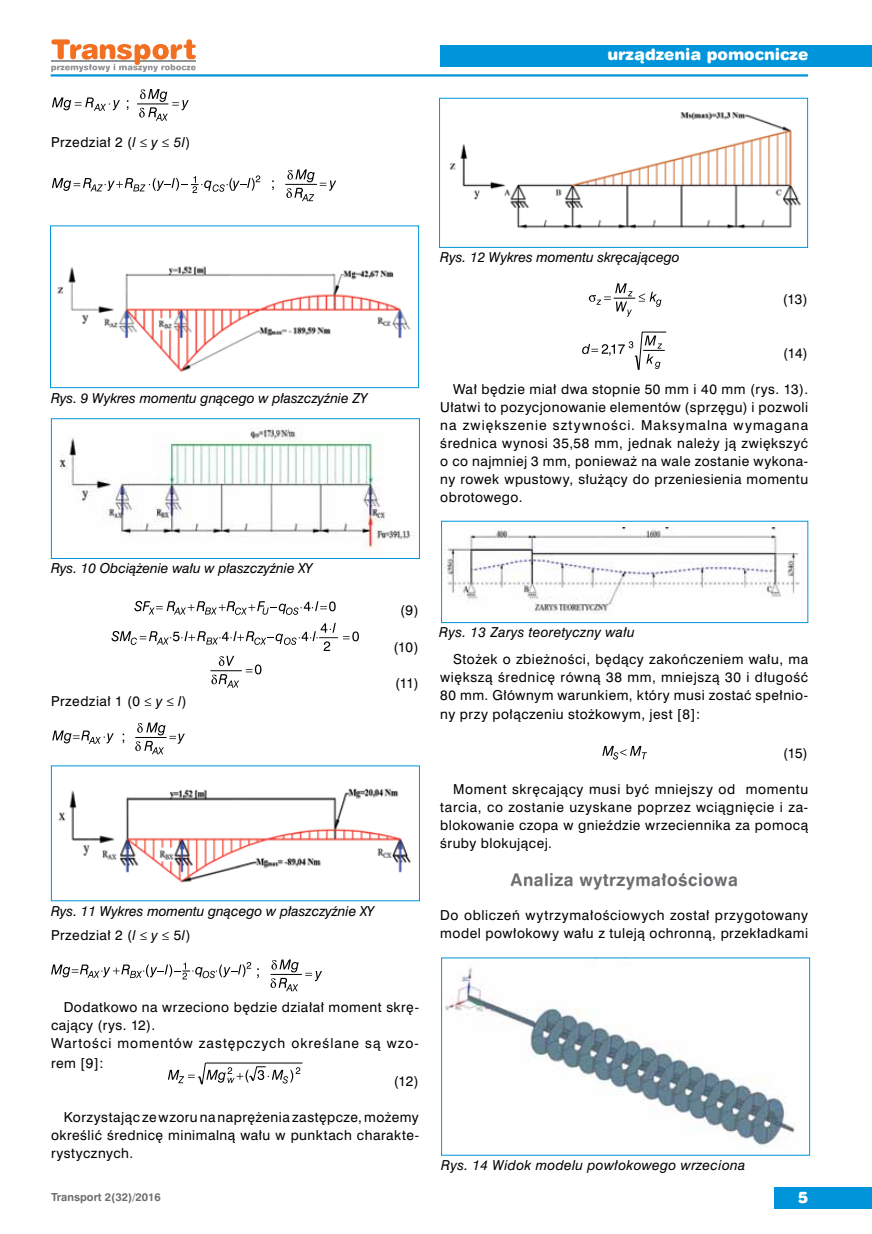
<style>
.page{position:relative;width:872px;height:1234px;background:#fff}
.page>*{position:absolute;margin:0;border:0;box-sizing:border-box;transform-origin:0 0}
.t1{font:16.5px "Swis 721 Bd Rnd PL";letter-spacing:.025em;color:#6d6e71}
.t2{font:15px "Swis 721 Blk Rnd PL";color:#fff}
.t3{font:12.75px/18px "Swis 721 PL";letter-spacing:.04em;color:#000;text-align:justify}
.t4{font:italic 12.75px "Swis 721 PL";color:#000}
.t5{font:italic 12.75px "Swis 721 PL";letter-spacing:.025em;color:#000}
.t6{font:10.5px "Swis 721 Bd Rnd PL";color:#6d6e71}
.s1{font-style:italic}
</style>
<div class="page">
<div style="left:773px;top:1186px;width:99px;height:22px;background:#0095da"></div>
<div style="left:440px;top:45px;width:432px;height:21px;background:#0095da"></div>
<hr style="left:51px;top:74px;width:757px;height:2px;background:#0095da">
<svg style="left:51px;top:39px;width:145px;height:33px"></svg>
<svg style="left:52px;top:97px;width:68px;height:14px"></svg>
<hr style="left:137px;top:103px;width:31px;height:1px;background:#000">
<svg style="left:139px;top:89px;width:50px;height:32px"></svg>
<svg style="left:52px;top:175px;width:208px;height:18px"></svg>
<hr style="left:285px;top:184px;width:32px;height:1px;background:#000">
<svg style="left:286px;top:169px;width:50px;height:32px"></svg>
<svg style="left:272px;top:180px;width:2px;height:10px"></svg>
<svg style="left:134px;top:601px;width:202px;height:13px"></svg>
<svg style="left:111px;top:622px;width:248px;height:65px"></svg>
<svg style="left:52px;top:730px;width:62px;height:13px"></svg>
<svg style="left:135px;top:722px;width:50px;height:32px"></svg>
<svg style="left:51px;top:962px;width:200px;height:17px"></svg>
<hr style="left:270px;top:973px;width:32px;height:1px;background:#000">
<svg style="left:305px;top:971px;width:17px;height:9px"></svg>
<svg style="left:270px;top:959px;width:29px;height:31px"></svg>
<hr style="left:205px;top:1062px;width:97px;height:1px;background:#000">
<svg style="left:168px;top:1062px;width:132px;height:23px"></svg>
<svg style="left:589px;top:283px;width:72px;height:34px"></svg>
<svg style="left:582px;top:331px;width:85px;height:39px"></svg>
<svg style="left:602px;top:745px;width:45px;height:14px"></svg>
<img style="left:57px;top:266px;width:354px;height:106px">
<div style="left:50px;top:225px;width:369px;height:163px;border:1px solid #0095da"></div>
<img style="left:59px;top:428px;width:355px;height:121px">
<div style="left:51px;top:418px;width:369px;height:140px;border:1px solid #0095da"></div>
<img style="left:58px;top:788px;width:353px;height:95px">
<img style="left:449px;top:112px;width:352px;height:117px">
<div style="left:439px;top:98px;width:369px;height:150px;border:1px solid #0095da"></div>
<img style="left:444px;top:527px;width:356px;height:87px">
<div style="left:441px;top:520px;width:367px;height:103px;border:1px solid #0095da"></div>
<img style="left:445px;top:967px;width:350px;height:180px">
<div style="left:441px;top:957px;width:369px;height:198px;border:1px solid #0095da"></div>
<p class="t3" style="left:51px;top:133px;width:141px">Przedział 2 (<span class="s1">l</span> ≤ <span class="s1">y</span> ≤ <span class="s1">5l</span>)</p>
<p class="t2" style="left:607px;top:45px;width:202px">urządzenia pomocnicze</p>
<p class="t4" style="left:51px;top:389px;width:318px">Rys. 9 Wykres momentu gnącego w płaszczyźnie ZY</p>
<p class="t4" style="left:440px;top:249px;width:241px">Rys. 12 Wykres momentu skręcającego</p>
<p class="t3" style="left:783px;top:290px;width:26px">(13)</p>
<p class="t3" style="left:783px;top:344px;width:26px">(14)</p>
<p class="t3" style="left:440px;top:380px;width:369px;text-indent:13px">Wał będzie miał dwa stopnie 50 mm i 40 mm (rys. 13).<br>Ułatwi to pozycjonowanie elementów (sprzęgu) i pozwoli na zwiększenie sztywności. Maksymalna wymagana średnica wynosi 35,58 mm, jednak należy ją zwiększyć o co najmniej 3 mm, ponieważ na wale zostanie wykona&shy;ny rowek wpustowy, służący do przeniesienia momentu obrotowego.</p>
<p class="t4" style="left:51px;top:560px;width:263px">Rys. 10 Obciążenie wału w płaszczyźnie XY</p>
<p class="t3" style="left:51px;top:691px;width:137px">Przedział 1 (0 ≤ <span class="s1">y</span> ≤ <span class="s1">l</span>)</p>
<p class="t3" style="left:400px;top:601px;width:20px">(9)</p>
<p class="t3" style="left:393px;top:637px;width:27px">(10)</p>
<p class="t3" style="left:395px;top:673px;width:25px">(11)</p>
<p class="t4" style="left:51px;top:902px;width:325px">Rys. 11 Wykres momentu gnącego w płaszczyźnie XY</p>
<p class="t3" style="left:51px;top:925px;width:141px">Przedział 2 (<span class="s1">l</span> ≤ <span class="s1">y</span> ≤ 5<span class="s1">l</span>)</p>
<p class="t5" style="left:439px;top:624px;width:197px">Rys. 13 Zarys teoretyczny wału</p>
<p class="t3" style="left:440px;top:650px;width:369px;text-indent:13px">Stożek o zbieżności, będący zakończeniem wału, ma większą średnicę równą 38 mm, mniejszą 30 i długość 80 mm. Głównym warunkiem, który musi zostać spełnio&shy;ny przy połączeniu stożkowym, jest [8]:</p>
<p class="t3" style="left:783px;top:744px;width:26px">(15)</p>
<p class="t3" style="left:440px;top:780px;width:369px;text-indent:13px">Moment skręcający musi być mniejszy od momentu tarcia, co zostanie uzyskane poprzez wciągnięcie i za&shy;blokowanie czopa w gnieździe wrzeciennika za pomocą śruby blokującej.</p>
<p class="t1" style="left:510px;top:868px;width:229px">Analiza wytrzymałościowa</p>
<p class="t3" style="left:440px;top:905px;width:369px">Do obliczeń wytrzymałościowych został przygotowany model powłokowy wału z tuleją ochronną, przekładkami</p>
<p class="t3" style="left:51px;top:997px;width:369px;text-align:left;text-indent:13px">Dodatkowo na wrzeciono będzie działał moment skrę&shy;cający (rys. 12).<br>Wartości momentów zastępczych określane są wzo-</p>
<p class="t3" style="left:51px;top:1053px;width:54px">rem [9]:</p>
<p class="t3" style="left:394px;top:1071px;width:26px">(12)</p>
<p class="t3" style="left:51px;top:1107px;width:369px;text-indent:13px">Korzystając ze wzoru na naprężenia zastępcze, możemy określić średnicę minimalną wału w punktach charakte&shy;rystycznych.</p>
<p class="t6" style="left:51px;top:1190px;width:111px">Transport 2(32)/2016</p>
<p class="t5" style="left:441px;top:1156px;width:306px">Rys. 14 Widok modelu powłokowego wrzeciona</p>
<p class="t2" style="left:797px;top:1187px;width:12px">5</p>
</div>
